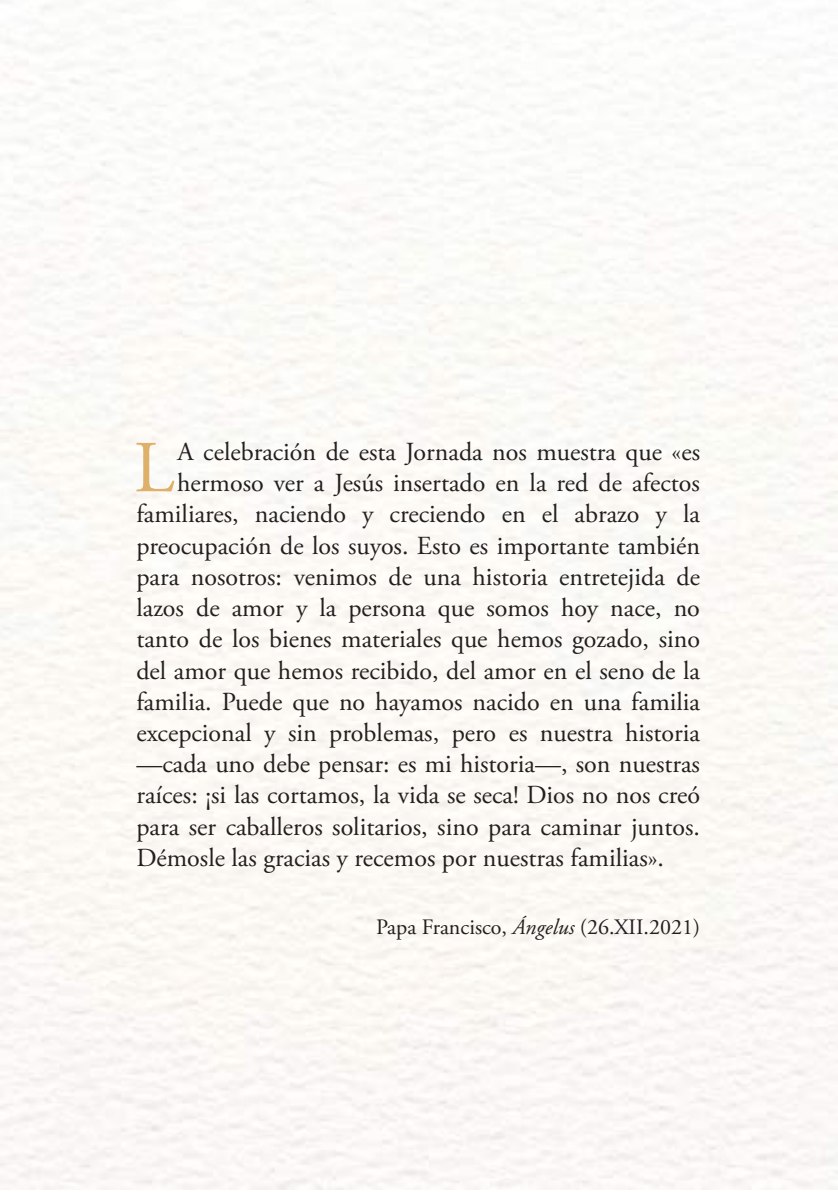
<style>
.page{position:relative;width:838px;height:1192px;background:#fff}
.page>*{position:absolute;margin:0;border:0;box-sizing:border-box;transform-origin:0 0}
.t1{font:73px "Adobe Garamond Pro";color:#deb06a}
.t2{font:26px "Adobe Garamond Pro";color:#241f1f}
.t3{font:22px "Adobe Garamond Pro";color:#241f1f}
.s1{font-style:italic}
</style>
<div class="page">
<h1 class="t1" style="left:134px;top:424px;width:42px">L</h1>
<p class="t2" style="left:177px;top:436px;width:524px">A celebración de esta Jornada nos muestra que «es</p>
<p class="t2" style="left:177px;top:467px;width:524px">hermoso ver a Jesús insertado en la red de afectos</p>
<p class="t2" style="left:136px;top:498px;width:565px">familiares, naciendo y creciendo en el abrazo y la</p>
<p class="t2" style="left:136px;top:529px;width:565px">preocupación de los suyos. Esto es importante también</p>
<p class="t2" style="left:136px;top:561px;width:565px">para nosotros: venimos de una historia entretejida de</p>
<p class="t2" style="left:136px;top:592px;width:565px">lazos de amor y la persona que somos hoy nace, no</p>
<p class="t2" style="left:136px;top:623px;width:565px">tanto de los bienes materiales que hemos gozado, sino</p>
<p class="t2" style="left:136px;top:654px;width:565px">del amor que hemos recibido, del amor en el seno de la</p>
<p class="t2" style="left:136px;top:685px;width:565px">familia. Puede que no hayamos nacido en una familia</p>
<p class="t2" style="left:136px;top:717px;width:565px">excepcional y sin problemas, pero es nuestra historia</p>
<p class="t2" style="left:136px;top:748px;width:565px">—cada uno debe pensar: es mi historia—, son nuestras</p>
<p class="t2" style="left:136px;top:779px;width:565px">raíces: ¡si las cortamos, la vida se seca! Dios no nos creó</p>
<p class="t2" style="left:136px;top:810px;width:565px">para ser caballeros solitarios, sino para caminar juntos.</p>
<p class="t2" style="left:136px;top:841px;width:529px">Démosle las gracias y recemos por nuestras familias».</p>
<p class="t3" style="left:376px;top:914px;width:325px">Papa Francisco, <span class="s1">Ángelus</span> (26.XII.2021)</p>
</div>
